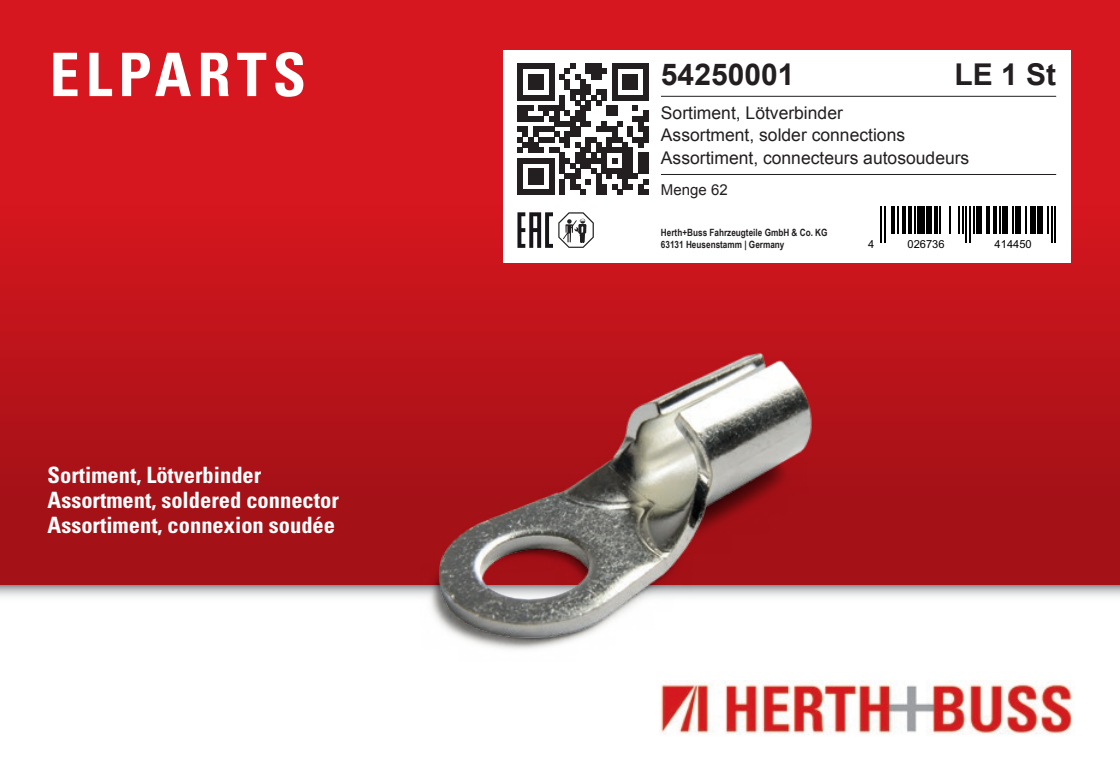
<style>
.page{position:relative;width:1120px;height:780px;background:#fff}
.page>*{position:absolute;margin:0;border:0;box-sizing:border-box;transform-origin:0 0}
.t1{font:700 condensed 60px "Univers";letter-spacing:.1em;color:#fff}
.t2{font:700 30px "Arial";color:#231f20}
.t3{font:700 condensed 22.5px/25px "Univers";color:#fff}
.t4{font:17.5px/22.5px "Arial";color:#231f20}
.t5{font:15px "Arial";color:#231f20}
.t6{font:11px "Arial";color:#000001}
.t7{font:700 10px/12px "Arial Narrow";color:#231f20}
</style>
<div class="page">
<svg style="left:0;top:585px;width:1120px;height:12px"></svg>
<div style="left:0;top:0;width:1120px;height:585px;background:linear-gradient(to bottom,#e41a22,#a11117)"></div>
<img style="left:660px;top:681px;width:413px;height:54px">
<img style="left:403px;top:342px;width:428px;height:307px">
<div style="left:503px;top:50px;width:567px;height:212px;background:#fff"></div>
<hr style="left:661px;top:96px;width:395px;height:1px;background:#231f20">
<hr style="left:661px;top:174px;width:395px;height:1px;background:#231f20">
<hr style="left:880px;top:206px;width:2px;height:27px;background:#000001">
<hr style="left:884px;top:206px;width:2px;height:27px;background:#000001">
<hr style="left:891px;top:206px;width:4px;height:27px;background:#000001">
<hr style="left:897px;top:206px;width:2px;height:27px;background:#000001">
<hr style="left:902px;top:206px;width:4px;height:27px;background:#000001">
<hr style="left:908px;top:206px;width:3px;height:27px;background:#000001">
<hr style="left:913px;top:206px;width:2px;height:27px;background:#000001">
<div style="left:917px;top:206px;width:7px;height:27px;background:#000001"></div>
<div style="left:926px;top:206px;width:6px;height:27px;background:#000001"></div>
<hr style="left:934px;top:206px;width:3px;height:27px;background:#000001">
<hr style="left:939px;top:206px;width:2px;height:27px;background:#000001">
<svg style="left:949px;top:206px;width:1px;height:27px"></svg>
<hr style="left:958px;top:206px;width:2px;height:27px;background:#000001">
<hr style="left:961px;top:206px;width:2px;height:27px;background:#000001">
<div style="left:976px;top:206px;width:6px;height:27px;background:#000001"></div>
<hr style="left:986px;top:206px;width:3px;height:27px;background:#000001">
<hr style="left:993px;top:206px;width:4px;height:27px;background:#000001">
<hr style="left:998px;top:206px;width:2px;height:27px;background:#000001">
<div style="left:1002px;top:206px;width:6px;height:27px;background:#000001"></div>
<hr style="left:1011px;top:206px;width:2px;height:27px;background:#000001">
<div style="left:1015px;top:206px;width:6px;height:27px;background:#000001"></div>
<hr style="left:1024px;top:206px;width:2px;height:27px;background:#000001">
<div style="left:1030px;top:206px;width:6px;height:27px;background:#000001"></div>
<div style="left:1037px;top:206px;width:6px;height:27px;background:#000001"></div>
<svg style="left:880px;top:233px;width:6px;height:10px"></svg>
<svg style="left:965px;top:206px;width:9px;height:37px"></svg>
<svg style="left:1047px;top:206px;width:9px;height:37px"></svg>
<svg style="left:517px;top:63px;width:131px;height:185px"></svg>
<h1 class="t1" style="left:50px;top:38px;width:258px">ELPARTS</h1>
<p class="t3" style="left:48px;top:462px;width:293px">Sortiment, Lötverbinder<br>Assortment, soldered connector<br>Assortiment, connexion soudée</p>
<h2 class="t2" style="left:661px;top:55px;width:135px">54250001</h2>
<h2 class="t2" style="left:954px;top:55px;width:103px">LE 1 St</h2>
<p class="t4" style="left:661px;top:101px;width:310px">Sortiment, Lötverbinder<br>Assortment, solder connections<br>Assortiment, connecteurs autosoudeurs</p>
<p class="t5" style="left:661px;top:179px;width:68px">Menge 62</p>
<p class="t7" style="left:661px;top:226px;width:168px">Herth+Buss Fahrzeugteile GmbH &amp; Co. KG<br>63131 Heusenstamm | Germany</p>
<p class="t6" style="left:868px;top:237px;width:8px">4</p>
<p class="t6" style="left:907px;top:237px;width:39px">026736</p>
<p class="t6" style="left:994px;top:237px;width:39px">414450</p>
</div>
